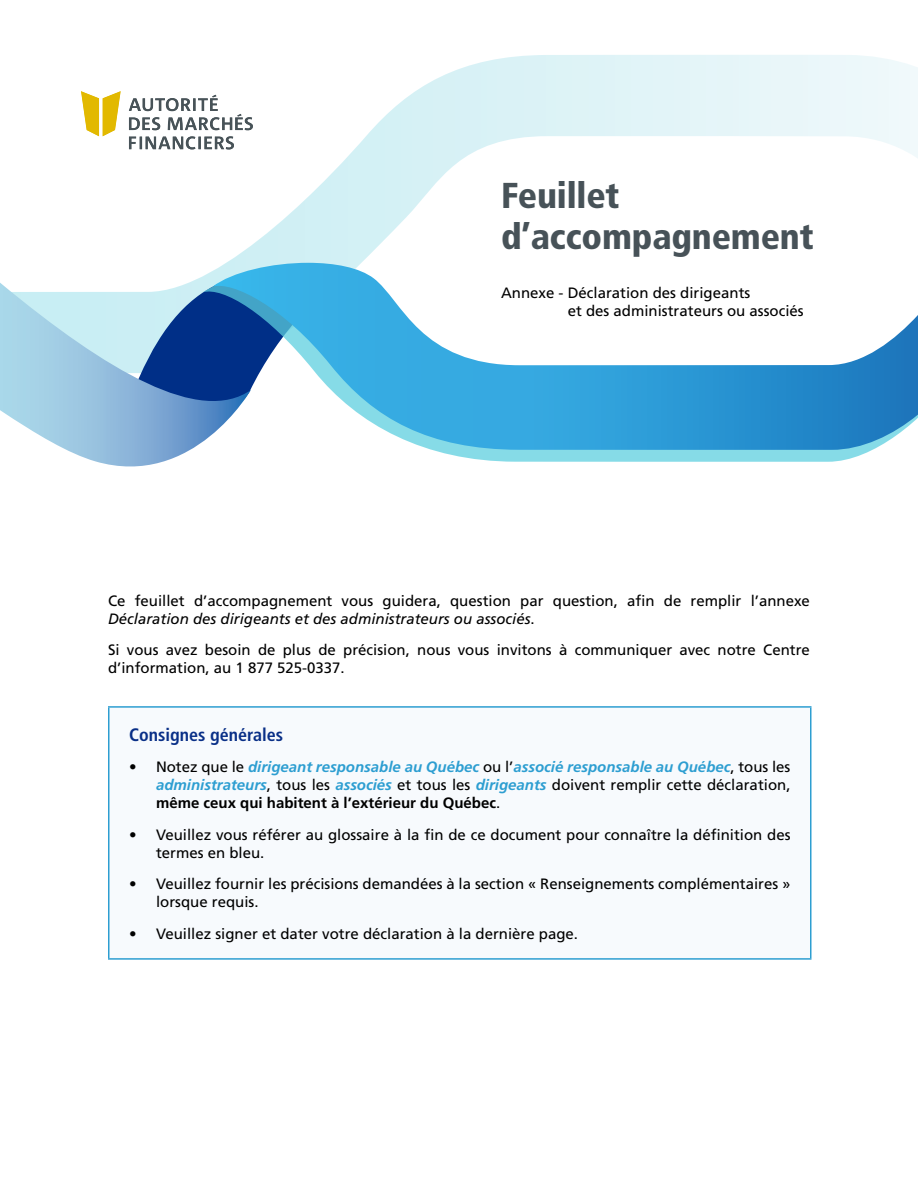
<style>
.page{position:relative;width:918px;height:1188px;background:#fff}
.page>*{position:absolute;margin:0;border:0;box-sizing:border-box;transform-origin:0 0}
.t1{font:900 condensed 36px/40.2px "Frutiger";letter-spacing:-.005em;color:#475258}
.t2{font:700 condensed 18px "Frutiger";color:#092f87}
.t3{font:15px/18px "Frutiger";color:#000}
.t4{font:italic 700 15px/18px "Frutiger";color:#2d9ed1;text-align:justify}
.s1{font-style:italic}
.s2{font-weight:400;font-style:normal;color:#000}
.s3{font-style:normal;color:#000}
</style>
<div class="page">
<svg style="left:229px;top:55px;width:689px;height:208px"></svg>
<svg style="left:188px;top:261px;width:172px;height:22px"></svg>
<svg style="left:203px;top:274px;width:669px;height:188px;fill:#86dbe7"></svg>
<svg style="left:0;top:283px;width:251px;height:184px;background:#9cc0dc"></svg>
<svg style="left:213px;top:263px;width:705px;height:187px"></svg>
<img style="left:98px;top:91px;width:155px;height:59px">
<img style="left:81px;top:91px;width:40px;height:45px">
<img style="left:129px;top:95px;width:124px;height:35px">
<div style="left:109px;top:707px;width:702px;height:252px;background:#f7fafd"></div>
<hr style="left:108px;top:706px;width:704px;height:2px;background:#2d9ed1">
<hr style="left:108px;top:708px;width:2px;height:250px;background:#2d9ed1">
<hr style="left:810px;top:708px;width:2px;height:250px;background:#2d9ed1">
<hr style="left:108px;top:958px;width:704px;height:2px;background:#2d9ed1">
<p class="t1" style="left:501px;top:176px;width:314px">Feuillet d’accompagnement</p>
<p class="t3" style="left:568px;top:284px;width:237px;text-indent:-67px">Annexe - Déclaration des dirigeants<br>et des administrateurs ou associés</p>
<p class="t3" style="left:108px;top:591px;width:703px">Ce feuillet d’accompagnement vous guidera, question par question, afin de remplir l’annexe<br><span class="s1">Déclaration des dirigeants et des administrateurs ou associés</span>.</p>
<p class="t3" style="left:108px;top:641px;width:703px">Si vous avez besoin de plus de précision, nous vous invitons à communiquer avec notre Centre d’information, au 1 877 525-0337.</p>
<p class="t2" style="left:129px;top:724px;width:156px">Consignes générales</p>
<p class="t4" style="left:156px;top:758px;width:636px;text-indent:-27px"><span class="s2">• Notez que le</span> dirigeant responsable au Québec <span class="s2">ou l’</span>associé responsable au Québec<span class="s2">, tous les </span>administrateurs<span class="s2">, tous les</span> associés <span class="s2">et tous les</span> dirigeants <span class="s2">doivent remplir cette déclaration, </span><span class="s3">même ceux qui habitent à l’extérieur du Québec</span><span class="s2">.</span></p>
<p class="t3" style="left:156px;top:825px;width:636px;text-indent:-27px">• Veuillez vous référer au glossaire à la fin de ce document pour connaître la définition des termes en bleu.</p>
<p class="t3" style="left:156px;top:875px;width:636px;text-indent:-27px">• Veuillez fournir les précisions demandées à la section « Renseignements complémentaires » lorsque requis.</p>
<p class="t3" style="left:129px;top:924px;width:451px">• Veuillez signer et dater votre déclaration à la dernière page.</p>
</div>
